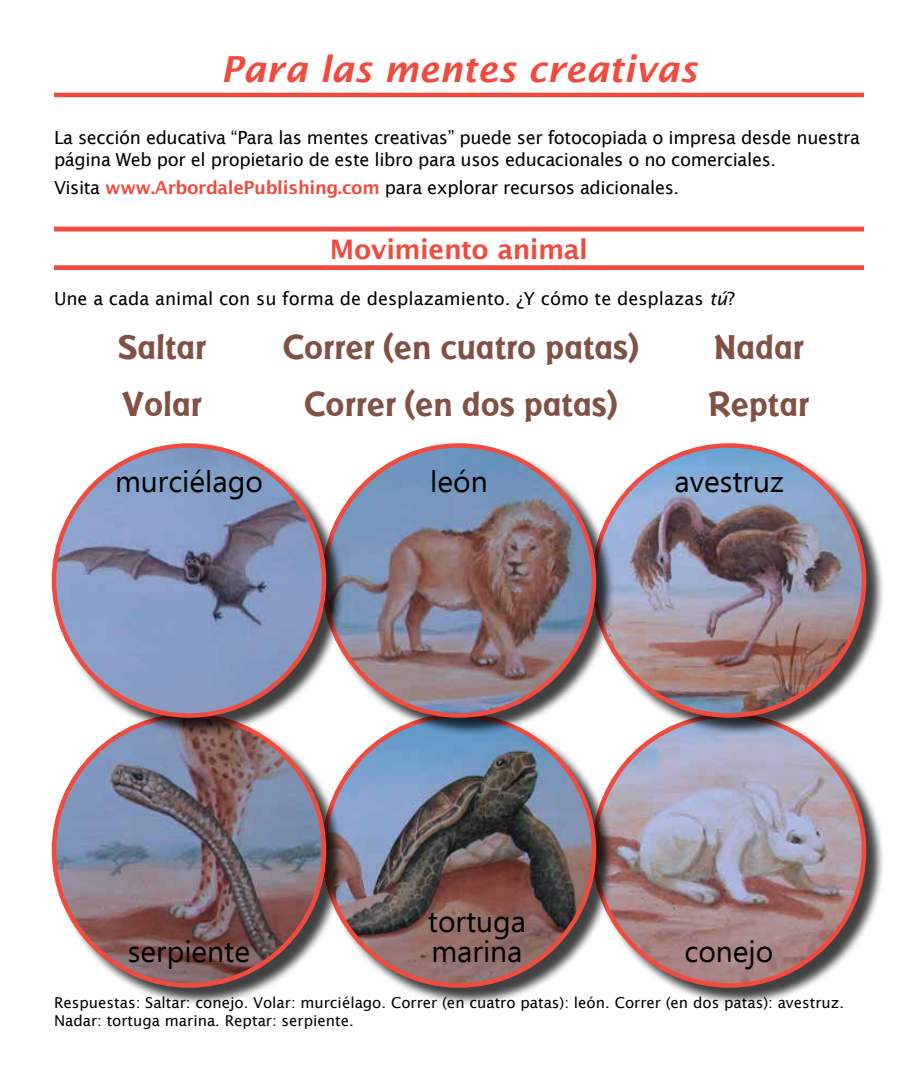
<style>
.page{position:relative;width:918px;height:1080px;background:#fff}
.page>*{position:absolute;margin:0;border:0;box-sizing:border-box;transform-origin:0 0}
.t1{font:700 36px/56.7px "Badger";color:#805144}
.t2{font:italic 600 36px "Lucida Sans";color:#f04b3e}
.t3{font:30px/30px "Ebrima";color:#000}
.t4{font:600 27px "Lucida Sans";letter-spacing:-.02em;color:#f04b3e}
.t5{font:18px/21.6px "Lucida Sans";letter-spacing:-.02em;color:#000}
.t6{font:18px "Lucida Sans";color:#000}
.t7{font:15px/18px "Lucida Sans";color:#000}
.s1{font-weight:600;color:#f04b3e}
.s2{font-style:italic}
</style>
<div class="page">
<div style="left:594px;top:716px;width:291px;height:290px;background:#000;opacity:.75"></div>
<img style="left:594px;top:716px;width:270px;height:269px;border-radius:135px">
<div style="left:324px;top:716px;width:291px;height:290px;background:#000;opacity:.75"></div>
<img style="left:324px;top:716px;width:270px;height:269px;border-radius:135px">
<div style="left:54px;top:716px;width:291px;height:290px;background:#000;opacity:.75"></div>
<img style="left:54px;top:716px;width:270px;height:269px;border-radius:135px">
<div style="left:594px;top:446px;width:291px;height:290px;background:#000;opacity:.75"></div>
<img style="left:594px;top:446px;width:270px;height:269px;border-radius:135px">
<div style="left:324px;top:446px;width:291px;height:290px;background:#000;opacity:.75"></div>
<img style="left:324px;top:446px;width:270px;height:269px;border-radius:135px">
<div style="left:54px;top:446px;width:291px;height:290px;background:#000;opacity:.75"></div>
<img style="left:54px;top:446px;width:270px;height:269px;border-radius:135px">
<hr style="left:54px;top:93px;width:810px;height:4px;background:#f04b3e">
<hr style="left:54px;top:266px;width:810px;height:4px;background:#f04b3e">
<hr style="left:54px;top:227px;width:810px;height:4px;background:#f04b3e">
<h1 class="t2" style="left:221px;top:48px;width:478px">Para las mentes creativas</h1>
<p class="t5" style="left:54px;top:127px;width:808px">La sección educativa “Para las mentes creativas” puede ser fotocopiada o impresa desde nuestra página Web por el propietario de este libro para usos educacionales o no comerciales.</p>
<p class="t5" style="left:54px;top:177px;width:627px">Visita <span class="s1">www.ArbordalePublishing.com</span> para explorar recursos adicionales.</p>
<h3 class="t4" style="left:330px;top:234px;width:260px">Movimiento animal</h3>
<p class="t6" style="left:54px;top:289px;width:683px">Une a cada animal con su forma de desplazamiento. ¿Y cómo te desplazas <span class="s2">tú</span>?</p>
<h1 class="t1" style="left:118px;top:317px;width:90px">Saltar<br>Volar</h1>
<h1 class="t1" style="left:282px;top:317px;width:358px;text-align:center">Correr (en cuatro patas)<br>Correr (en dos patas)</h1>
<h1 class="t1" style="left:708px;top:317px;width:102px">Nadar<br>Reptar</h1>
<h2 class="t3" style="left:115px;top:466px;width:149px">murciélago</h2>
<h2 class="t3" style="left:430px;top:466px;width:59px">león</h2>
<h2 class="t3" style="left:674px;top:466px;width:111px">avestruz</h2>
<h2 class="t3" style="left:128px;top:936px;width:124px">serpiente</h2>
<h2 class="t3" style="left:428px;top:906px;width:100px">tortuga marina</h2>
<h2 class="t3" style="left:685px;top:936px;width:90px">conejo</h2>
<p class="t7" style="left:54px;top:994px;width:792px">Respuestas: Saltar: conejo. Volar: murciélago. Correr (en cuatro patas): león. Correr (en dos patas): avestruz.<br>Nadar: tortuga marina. Reptar: serpiente.</p>
</div>
